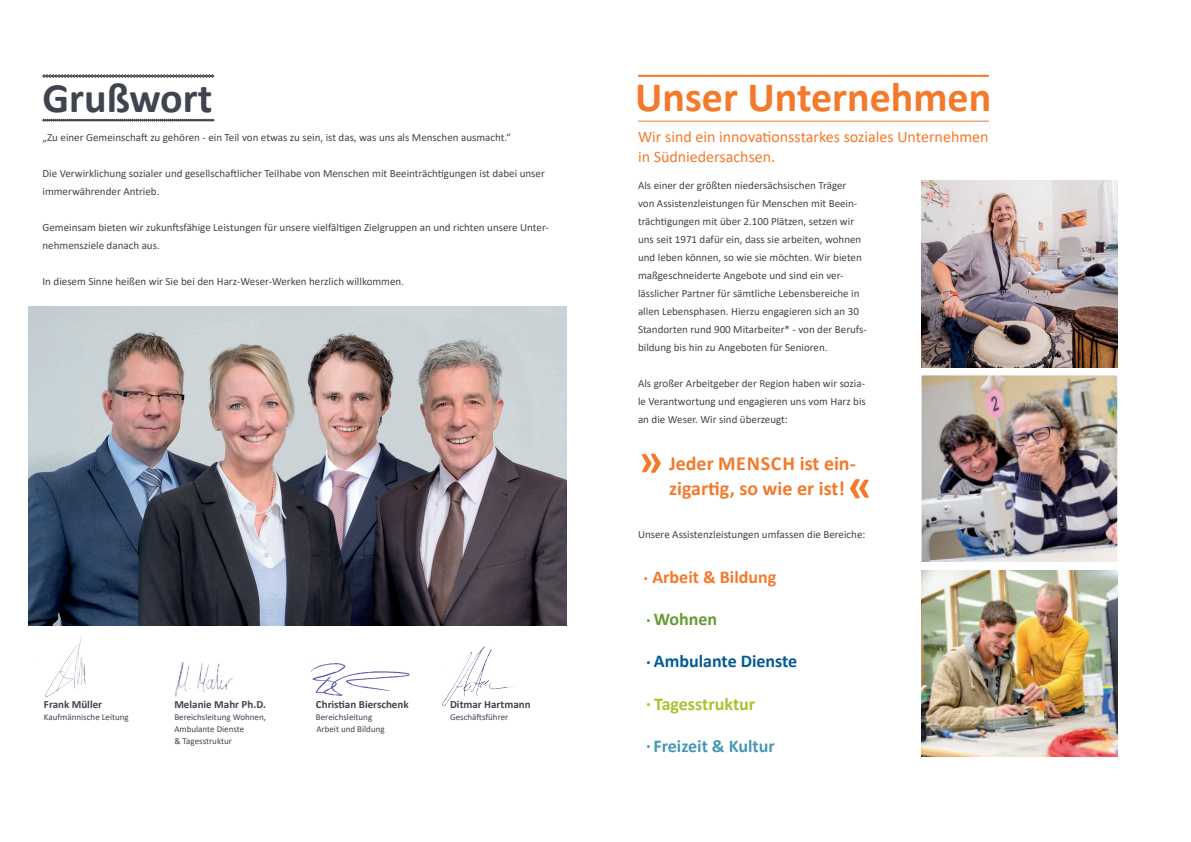
<style>
.page{position:relative;width:1191px;height:842px;background:#fff}
.page>*{position:absolute;margin:0;border:0;box-sizing:border-box;transform-origin:0 0}
.t1{font:700 42px "Calibri";color:#f4792a}
.t2{font:700 42px "Calibri";color:#40444e}
.t3{font:700 20px/25px "Calibri";color:#f4792a}
.t4{font:700 18px "Calibri";color:#005b97}
.t5{font:700 18px "Calibri";color:#4699b4}
.t6{font:700 18px "Calibri";color:#f4792a}
.t7{font:700 18px "Calibri";color:#aac12c}
.t8{font:700 18px "Calibri";color:#639d34}
.t9{font:16px/19.2px "Calibri";color:#f4792a}
.t10{font:11px/18px "Calibri";color:#40444e}
.t11{font:700 11px "Calibri";color:#40444e}
.t12{font:9px "Calibri";color:#40444e}
</style>
<div class="page">
<img style="left:921px;top:181px;width:196px;height:186px">
<img style="left:921px;top:375px;width:196px;height:187px">
<img style="left:921px;top:570px;width:196px;height:187px">
<hr style="left:638px;top:75px;width:350px;height:2px;background:#f4792a">
<hr style="left:638px;top:121px;width:350px;height:1px;background:#f4792a">
<img style="left:28px;top:307px;width:538px;height:319px">
<svg style="left:42px;top:74px;width:172px;height:4px"></svg>
<svg style="left:42px;top:119px;width:172px;height:2px"></svg>
<img style="left:28px;top:625px;width:87px;height:72px">
<img style="left:141px;top:623px;width:121px;height:74px">
<img style="left:442px;top:646px;width:71px;height:60px">
<svg style="left:850px;top:479px;width:19px;height:19px"></svg>
<svg style="left:642px;top:454px;width:18px;height:19px"></svg>
<img style="left:311px;top:663px;width:99px;height:33px">
<h1 class="t2" style="left:43px;top:69px;width:171px">Grußwort</h1>
<h1 class="t1" style="left:635px;top:67px;width:357px">Unser Unternehmen</h1>
<p class="t10" style="left:43px;top:128px;width:470px">„Zu einer Gemeinschaft zu gehören - ein Teil von etwas zu sein, ist das, was uns als Menschen ausmacht.“</p>
<p class="t10" style="left:43px;top:164px;width:504px">Die Verwirklichung sozialer und gesellschaftlicher Teilhabe von Menschen mit Beeinträchtigungen ist dabei unser immerwährender Antrieb.</p>
<p class="t10" style="left:43px;top:218px;width:508px">Gemeinsam bieten wir zukunftsfähige Leistungen für unsere vielfältigen Zielgruppen an und richten unsere Unter&shy;nehmensziele danach aus.</p>
<p class="t10" style="left:43px;top:272px;width:363px">In diesem Sinne heißen wir Sie bei den Harz-Weser-Werken herzlich willkommen.</p>
<p class="t11" style="left:44px;top:696px;width:60px">Frank Müller</p>
<p class="t11" style="left:174px;top:696px;width:93px">Melanie Mahr Ph.D.</p>
<p class="t11" style="left:316px;top:696px;width:94px">Christian Bierschenk</p>
<p class="t11" style="left:450px;top:696px;width:82px">Ditmar Hartmann</p>
<p class="t12" style="left:44px;top:711px;width:86px">Kaufmännische Leitung</p>
<p class="t12" style="left:174px;top:711px;width:93px">Bereichsleitung Wohnen,</p>
<p class="t12" style="left:316px;top:711px;width:58px">Bereichsleitung</p>
<p class="t12" style="left:450px;top:711px;width:60px">Geschäftsführer</p>
<p class="t12" style="left:174px;top:723px;width:71px">Ambulante Dienste</p>
<p class="t12" style="left:316px;top:723px;width:70px">Arbeit und Bildung</p>
<p class="t12" style="left:174px;top:735px;width:59px">&amp; Tagesstruktur</p>
<h3 class="t9" style="left:638px;top:127px;width:352px">Wir sind ein innovationsstarkes soziales Unternehmen in Südniedersachsen.</h3>
<p class="t10" style="left:638px;top:176px;width:230px">Als einer der größten niedersächsischen Träger<br>von Assistenzleistungen für Menschen mit Beein&shy;trächtigungen mit über 2.100 Plätzen, setzen wir uns seit 1971 dafür ein, dass sie arbeiten, wohnen und leben können, so wie sie möchten. Wir bieten maßgeschneiderte Angebote und sind ein ver&shy;lässlicher Partner für sämtliche Lebensbereiche in allen Lebensphasen. Hierzu engagieren sich an 30<br>Standorten rund 900 Mitarbeiter* - von der Berufs&shy;bildung bis hin zu Angeboten für Senioren.</p>
<p class="t10" style="left:638px;top:374px;width:229px;text-align:justify">Als großer Arbeitgeber der Region haben wir sozia&shy;le Verantwortung und engagieren uns vom Harz bis an die Weser. Wir sind überzeugt:</p>
<h2 class="t3" style="left:669px;top:450px;width:188px">Jeder MENSCH ist ein&shy;zigartig, so wie er ist!</h2>
<p class="t10" style="left:638px;top:525px;width:229px">Unsere Assistenzleistungen umfassen die Bereiche:</p>
<h3 class="t6" style="left:643px;top:565px;width:134px">. Arbeit &amp; Bildung</h3>
<h3 class="t8" style="left:646px;top:607px;width:73px">. Wohnen</h3>
<h3 class="t4" style="left:646px;top:649px;width:153px">. Ambulante Dienste</h3>
<h3 class="t7" style="left:646px;top:691px;width:111px">. Tagesstruktur</h3>
<h3 class="t5" style="left:646px;top:733px;width:130px">. Freizeit &amp; Kultur</h3>
</div>
